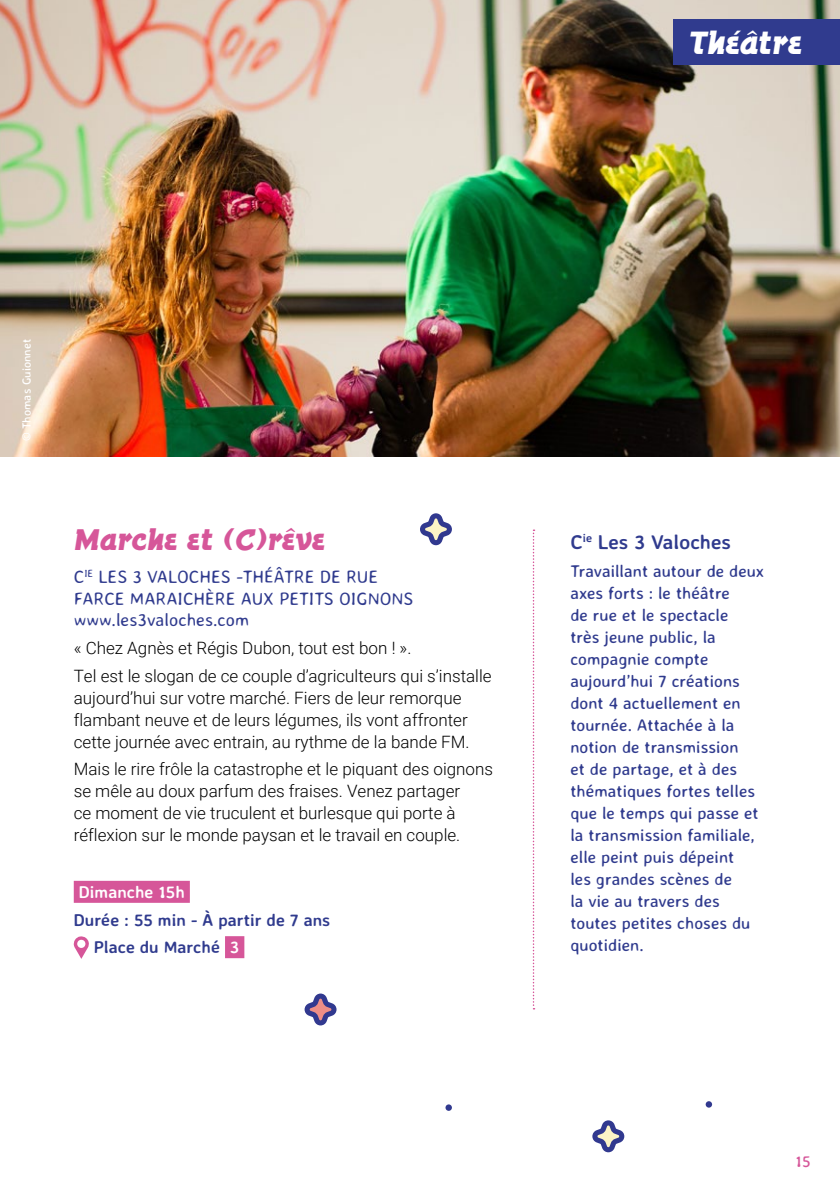
<style>
.page{position:relative;width:840px;height:1191px;background:#fff}
.page>*{position:absolute;margin:0;border:0;box-sizing:border-box;transform-origin:0 0}
.t1{font:28px "Bronson Gothic JF";color:#fff}
.nom_spectacle{font:26px "Bronson Gothic JF";color:#d65699}
.nom_compagnie_DX{font:700 20px "Averia Sans Libre";color:#303b8e}
.détails_spectacle{font:300 18px/21.6px "Averia Sans Libre";color:#303b8e}
.texte_courant{font:300 17px/22px "Roboto";color:#000}
.description_compagnie_DX{font:17px/22px "Averia Sans Libre";color:#303b8e}
.infos_pratiques{font:700 17px "Averia Sans Libre";color:#303b8e}
.jour_et_heure{font:700 17px "Averia Sans Libre";color:#fff}
.t2{font:16px "Averia Sans Libre";color:#d65699}
.t3{font:12px "Averia Sans Libre";color:#fff}
.s1{color:#fff}
</style>
<div class="page">
<svg style="left:592px;top:1120px;width:32px;height:32px"></svg>
<svg style="left:420px;top:513px;width:31px;height:32px"></svg>
<svg style="left:705px;top:1101px;width:6px;height:6px"></svg>
<svg style="left:445px;top:1104px;width:6px;height:6px"></svg>
<img style="left:0;top:0;width:839px;height:457px">
<svg style="left:532px;top:529px;width:2px;height:480px"></svg>
<div style="left:74px;top:880px;width:116px;height:22px;background:#d65699"></div>
<div style="left:225px;top:936px;width:19px;height:22px;background:#d65699"></div>
<svg style="left:73px;top:936px;width:16px;height:23px"></svg>
<svg style="left:304px;top:993px;width:32px;height:32px"></svg>
<div style="left:672px;top:20px;width:167px;height:45px;background:#303b8e"></div>
<p class="t1" style="left:689px;top:24px;width:114px">Théâtre</p>
<p class="t3" style="left:19px;top:441px;width:104px;rotate:-90deg">© Thomas Guionnet</p>
<p class="nom_spectacle" style="left:74px;top:522px;width:253px">Marche et (C)rêve</p>
<p class="détails_spectacle" style="left:74px;top:566px;width:341px">C<sup>IE</sup> LES 3 VALOCHES -THÉÂTRE DE RUE<br>FARCE MARAICHÈRE AUX PETITS OIGNONS www.les3valoches.com</p>
<p class="texte_courant" style="left:74px;top:636px;width:339px">« Chez Agnès et Régis Dubon, tout est bon ! ».</p>
<p class="texte_courant" style="left:74px;top:664px;width:419px">Tel est le slogan de ce couple d’agriculteurs qui s’installe aujourd’hui sur votre marché. Fiers de leur remorque flambant neuve et de leurs légumes, ils vont affronter cette journée avec entrain, au rythme de la bande FM.</p>
<p class="texte_courant" style="left:74px;top:757px;width:420px">Mais le rire frôle la catastrophe et le piquant des oignons se mêle au doux parfum des fraises. Venez partager<br>ce moment de vie truculent et burlesque qui porte à réflexion sur le monde paysan et le travail en couple.</p>
<p class="jour_et_heure" style="left:79px;top:881px;width:108px">Dimanche 15h</p>
<p class="infos_pratiques" style="left:74px;top:908px;width:258px">Durée : 55 min - À partir de 7 ans</p>
<p class="infos_pratiques" style="left:94px;top:936px;width:147px">Place du Marché <span class="s1">3</span></p>
<p class="nom_compagnie_DX" style="left:570px;top:529px;width:162px">C<sup>ie</sup> Les 3 Valoches</p>
<p class="description_compagnie_DX" style="left:570px;top:559px;width:195px">Travaillant autour de deux axes forts : le théâtre<br>de rue et le spectacle<br>très jeune public, la compagnie compte aujourd’hui 7 créations dont 4 actuellement en tournée. Attachée à la notion de transmission<br>et de partage, et à des thématiques fortes telles que le temps qui passe et la transmission familiale, elle peint puis dépeint<br>les grandes scènes de<br>la vie au travers des toutes petites choses du quotidien.</p>
<p class="t2" style="left:795px;top:1151px;width:16px">15</p>
</div>
